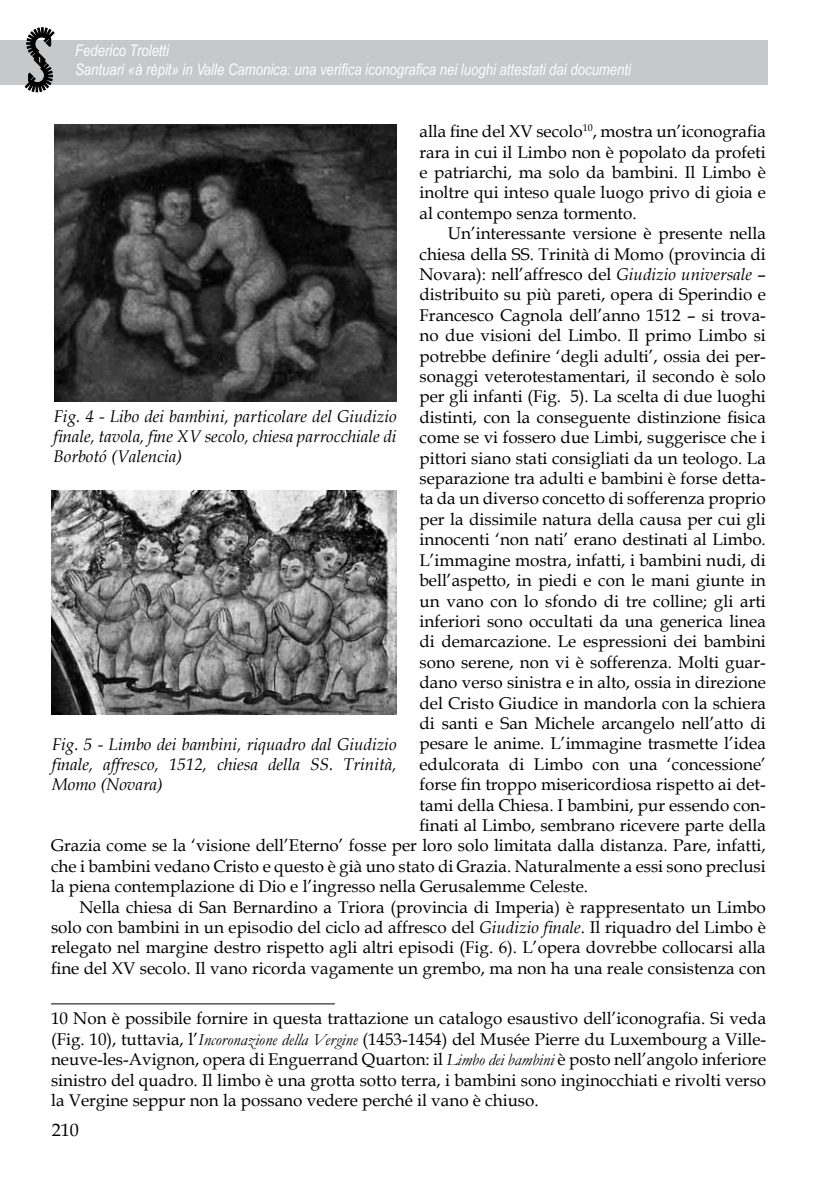
<style>
.page{position:relative;width:840px;height:1191px;background:#fff}
.page>*{position:absolute;margin:0;border:0;box-sizing:border-box;transform-origin:0 0}
.t1{font:18px "Book Antiqua";color:#000}
.t2{font:17px/20.4px "Book Antiqua";color:#000;text-align:justify}
.t3{font:italic 17px/20.4px "Book Antiqua";color:#000;text-align:justify}
.t4{font:italic 16px/19.2px "Arial Narrow";color:#fff}
.s1{font-style:italic}
.s2{font-family:"Garamond";font-style:italic}
</style>
<div class="page">
<div style="left:0;top:40px;width:767px;height:45px;background:#c7c8ca"></div>
<svg style="left:25px;top:27px;width:30px;height:65px"></svg>
<hr style="left:51px;top:1003px;width:283px;height:1px;background:#000">
<img style="left:54px;top:125px;width:342px;height:277px">
<img style="left:51px;top:491px;width:345px;height:223px">
<p class="t4" style="left:75px;top:41px;width:557px">Federico Troletti<br>Santuari «à répit» in Valle Camonica: una verifica iconografica nei luoghi attestati dai documenti</p>
<p class="t2" style="left:419px;top:121px;width:348px">alla fine del XV secolo<sup>10</sup>, mostra un’iconografia rara in cui il Limbo non è popolato da profeti e patriarchi, ma solo da bambini. Il Limbo è inoltre qui inteso quale luogo privo di gioia e al contempo senza tormento.</p>
<p class="t2" style="left:447px;top:223px;width:319px">Un’interessante versione è presente nella</p>
<p class="t2" style="left:419px;top:243px;width:348px">chiesa della SS. Trinità di Momo (provincia di</p>
<p class="t2" style="left:419px;top:264px;width:347px">Novara): nell’affresco del <span class="s1">Giudizio universale</span> –</p>
<p class="t2" style="left:419px;top:284px;width:347px">distribuito su più pareti, opera di Sperindio e</p>
<p class="t2" style="left:419px;top:304px;width:348px">Francesco Cagnola dell’anno 1512 – si trova-</p>
<p class="t2" style="left:419px;top:325px;width:347px">no due visioni del Limbo. Il primo Limbo si</p>
<p class="t2" style="left:419px;top:345px;width:348px">potrebbe definire ‘degli adulti’, ossia dei per-</p>
<p class="t2" style="left:419px;top:366px;width:348px">sonaggi veterotestamentari, il secondo è solo</p>
<p class="t2" style="left:419px;top:386px;width:348px">per gli infanti (Fig. 5). La scelta di due luoghi</p>
<p class="t2" style="left:419px;top:406px;width:348px">distinti, con la conseguente distinzione fisica</p>
<p class="t2" style="left:419px;top:427px;width:348px">come se vi fossero due Limbi, suggerisce che i</p>
<p class="t2" style="left:419px;top:447px;width:347px">pittori siano stati consigliati da un teologo. La</p>
<p class="t2" style="left:419px;top:468px;width:347px">separazione tra adulti e bambini è forse detta-</p>
<p class="t2" style="left:419px;top:488px;width:348px">ta da un diverso concetto di sofferenza proprio</p>
<p class="t2" style="left:419px;top:508px;width:347px">per la dissimile natura della causa per cui gli</p>
<p class="t2" style="left:419px;top:529px;width:348px">innocenti ‘non nati’ erano destinati al Limbo.</p>
<p class="t2" style="left:419px;top:549px;width:348px">L’immagine mostra, infatti, i bambini nudi, di</p>
<p class="t2" style="left:419px;top:570px;width:347px">bell’aspetto, in piedi e con le mani giunte in</p>
<p class="t2" style="left:419px;top:590px;width:348px">un vano con lo sfondo di tre colline; gli arti</p>
<p class="t2" style="left:419px;top:610px;width:347px">inferiori sono occultati da una generica linea</p>
<p class="t2" style="left:419px;top:631px;width:347px">di demarcazione. Le espressioni dei bambini</p>
<p class="t2" style="left:419px;top:651px;width:347px">sono serene, non vi è sofferenza. Molti guar-</p>
<p class="t2" style="left:419px;top:672px;width:348px">dano verso sinistra e in alto, ossia in direzione</p>
<p class="t2" style="left:419px;top:692px;width:348px">del Cristo Giudice in mandorla con la schiera</p>
<p class="t2" style="left:419px;top:712px;width:348px">di santi e San Michele arcangelo nell’atto di</p>
<p class="t2" style="left:419px;top:733px;width:348px">pesare le anime. L’immagine trasmette l’idea</p>
<p class="t2" style="left:419px;top:753px;width:348px">edulcorata di Limbo con una ‘concessione’</p>
<p class="t2" style="left:419px;top:774px;width:347px">forse fin troppo misericordiosa rispetto ai det-</p>
<p class="t2" style="left:419px;top:794px;width:348px">tami della Chiesa. I bambini, pur essendo con-</p>
<p class="t2" style="left:419px;top:814px;width:347px">finati al Limbo, sembrano ricevere parte della</p>
<p class="t2" style="left:51px;top:835px;width:715px">Grazia come se la ‘visione dell’Eterno’ fosse per loro solo limitata dalla distanza. Pare, infatti,</p>
<p class="t2" style="left:51px;top:855px;width:715px">che i bambini vedano Cristo e questo è già uno stato di Grazia. Naturalmente a essi sono preclusi</p>
<p class="t2" style="left:51px;top:876px;width:538px">la piena contemplazione di Dio e l’ingresso nella Gerusalemme Celeste.</p>
<p class="t2" style="left:79px;top:896px;width:687px">Nella chiesa di San Bernardino a Triora (provincia di Imperia) è rappresentato un Limbo</p>
<p class="t2" style="left:51px;top:916px;width:715px">solo con bambini in un episodio del ciclo ad affresco del <span class="s1">Giudizio finale</span>. Il riquadro del Limbo è</p>
<p class="t2" style="left:51px;top:937px;width:715px">relegato nel margine destro rispetto agli altri episodi (Fig. 6). L’opera dovrebbe collocarsi alla</p>
<p class="t2" style="left:51px;top:957px;width:716px">fine del XV secolo. Il vano ricorda vagamente un grembo, ma non ha una reale consistenza con</p>
<p class="t2" style="left:51px;top:1008px;width:716px">10 Non è possibile fornire in questa trattazione un catalogo esaustivo dell’iconografia. Si veda (Fig. 10), tuttavia, l’<span class="s2">Incoronazione della Vergine</span> (1453-1454) del Musée Pierre du Luxembourg a Ville&shy;neuve-les-Avignon, opera di Enguerrand Quarton: il <span class="s2">Limbo dei bambini</span> è posto nell’angolo inferiore sinistro del quadro. Il limbo è una grotta sotto terra, i bambini sono inginocchiati e rivolti verso la Vergine seppur non la possano vedere perché il vano è chiuso.</p>
<p class="t3" style="left:53px;top:405px;width:344px">Fig. 4 - Libo dei bambini, particolare del Giudizio finale, tavola, fine XV secolo, chiesa parrocchiale di Borbotó (Valencia)</p>
<p class="t3" style="left:52px;top:733px;width:346px">Fig. 5 - Limbo dei bambini, riquadro dal Giudizio finale, affresco, 1512, chiesa della SS. Trinità, Momo (Novara)</p>
<p class="t1" style="left:52px;top:1117px;width:28px">210</p>
</div>
